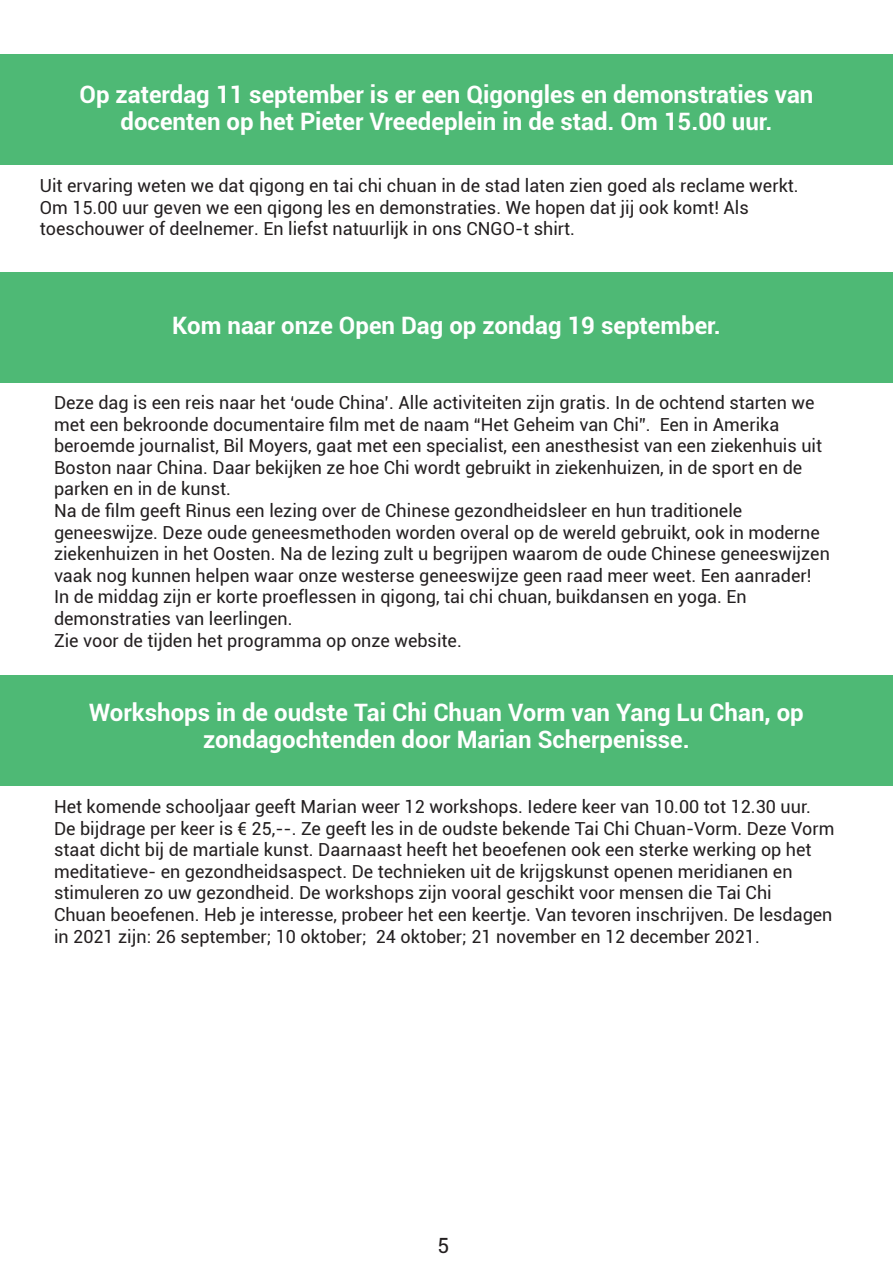
<style>
.page{position:relative;width:893px;height:1263px;background:#fff}
.page>*{position:absolute;margin:0;border:0;box-sizing:border-box;transform-origin:0 0}
.Koppen{font:700 24px/27px "Roboto";color:#fff;text-align:center}
.t1{font:21px "Roboto";color:#231f20}
.Lopende_tekst{font:18px/21.6px "Roboto";color:#231f20}
</style>
<div class="page">
<div style="left:0;top:272px;width:893px;height:111px;background:#4eb975"></div>
<div style="left:0;top:675px;width:893px;height:111px;background:#4eb975"></div>
<div style="left:0;top:54px;width:893px;height:111px;background:#4eb975"></div>
<p class="Koppen" style="left:80px;top:80px;width:735px">Op zaterdag 11 september is er een Qigongles en demonstraties van docenten op het Pieter Vreedeplein in de stad. Om 15.00 uur.</p>
<p class="Lopende_tekst" style="left:40px;top:174px;width:760px">Uit ervaring weten we dat qigong en tai chi chuan in de stad laten zien goed als reclame werkt.<br>Om 15.00 uur geven we een qigong les en demonstraties. We hopen dat jij ook komt! Als toeschouwer of deelnemer. En liefst natuurlijk in ons CNGO-t shirt.</p>
<p class="Koppen" style="left:172px;top:311px;width:550px">Kom naar onze Open Dag op zondag 19 september.</p>
<p class="Lopende_tekst" style="left:54px;top:391px;width:762px">Deze dag is een reis naar het ‘oude China’. Alle activiteiten zijn gratis. In de ochtend starten we met een bekroonde documentaire film met de naam “Het Geheim van Chi”. Een in Amerika</p>
<p class="Lopende_tekst" style="left:54px;top:434px;width:770px">beroemde journalist, Bil Moyers, gaat met een specialist, een anesthesist van een ziekenhuis uit<br>Boston naar China. Daar bekijken ze hoe Chi wordt gebruikt in ziekenhuizen, in de sport en de parken en in de kunst.</p>
<p class="Lopende_tekst" style="left:54px;top:499px;width:690px">Na de film geeft Rinus een lezing over de Chinese gezondheidsleer en hun traditionele</p>
<p class="Lopende_tekst" style="left:54px;top:521px;width:777px">geneeswijze. Deze oude geneesmethoden worden overal op de wereld gebruikt, ook in moderne ziekenhuizen in het Oosten. Na de lezing zult u begrijpen waarom de oude Chinese geneeswijzen vaak nog kunnen helpen waar onze westerse geneeswijze geen raad meer weet. Een aanrader!</p>
<p class="Lopende_tekst" style="left:54px;top:585px;width:694px">In de middag zijn er korte proeflessen in qigong, tai chi chuan, buikdansen en yoga. En</p>
<p class="Lopende_tekst" style="left:54px;top:607px;width:240px">demonstraties van leerlingen.</p>
<p class="Lopende_tekst" style="left:54px;top:629px;width:409px">Zie voor de tijden het programma op onze website.</p>
<p class="Koppen" style="left:89px;top:698px;width:716px">Workshops in de oudste Tai Chi Chuan Vorm van Yang Lu Chan, op zondagochtenden door Marian Scherpenisse.</p>
<p class="Lopende_tekst" style="left:54px;top:795px;width:782px">Het komende schooljaar geeft Marian weer 12 workshops. Iedere keer van 10.00 tot 12.30 uur.<br>De bijdrage per keer is € 25,--. Ze geeft les in de oudste bekende Tai Chi Chuan-Vorm. Deze Vorm staat dicht bij de martiale kunst. Daarnaast heeft het beoefenen ook een sterke werking op het meditatieve- en gezondheidsaspect. De technieken uit de krijgskunst openen meridianen en stimuleren zo uw gezondheid. De workshops zijn vooral geschikt voor mensen die Tai Chi</p>
<p class="Lopende_tekst" style="left:54px;top:903px;width:780px">Chuan beoefenen. Heb je interesse, probeer het een keertje. Van tevoren inschrijven. De lesdagen in 2021 zijn: 26 september; 10 oktober; 24 oktober; 21 november en 12 december 2021.</p>
<p class="t1" style="left:438px;top:1231px;width:13px">5</p>
</div>
